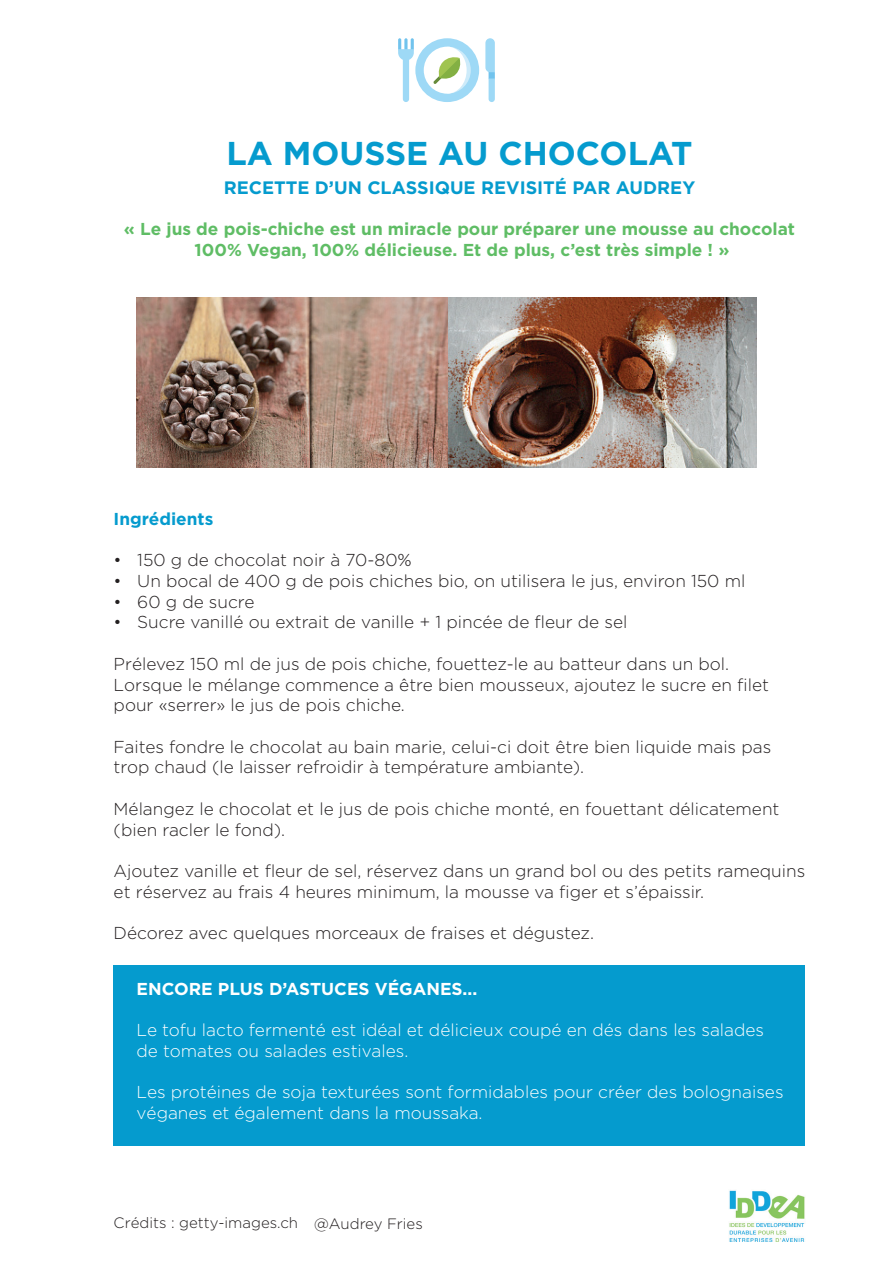
<style>
.page{position:relative;width:893px;height:1263px;background:#fff}
.page>*{position:absolute;margin:0;border:0;box-sizing:border-box;transform-origin:0 0}
.t1{font:700 33px "Gotham";color:#059bce}
.t2{font:700 18px "Gotham";color:#059bce}
.t3{font:300 17.25px/20.7px "Gotham";color:#231f20}
.t4{font:300 17.25px/20.7px "Gotham";color:#fff}
.t5{font:700 17.25px/20.7px "Gotham";color:#5fbd65;text-align:center}
.t6{font:700 17.25px "Gotham";color:#fff}
.t7{font:700 17.25px "Gotham";color:#059bce}
.t8{font:300 15px "Gotham";color:#231f20}
</style>
<div class="page">
<div style="left:114px;top:965px;width:691px;height:181px;background:#059bce"></div>
<div style="left:415px;top:38px;width:64px;height:64px;background:#9ed9f6;border-radius:50%"></div>
<svg style="left:424px;top:47px;width:47px;height:47px"></svg>
<svg style="left:485px;top:38px;width:10px;height:64px"></svg>
<svg style="left:398px;top:38px;width:16px;height:64px"></svg>
<img style="left:137px;top:298px;width:619px;height:170px">
<img style="left:729px;top:1190px;width:76px;height:52px">
<h1 class="t1" style="left:226px;top:131px;width:468px">LA MOUSSE AU CHOCOLAT</h1>
<p class="t2" style="left:224px;top:175px;width:473px">RECETTE D’UN CLASSIQUE REVISITÉ PAR AUDREY</p>
<p class="t5" style="left:124px;top:219px;width:672px">« Le jus de pois-chiche est un miracle pour préparer une mousse au chocolat<br>100% Vegan, 100% délicieuse. Et de plus, c’est très simple ! »</p>
<p class="t7" style="left:114px;top:507px;width:101px">Ingrédients</p>
<p class="t3" style="left:114px;top:550px;width:300px">• 150 g de chocolat noir à 70-80%</p>
<p class="t3" style="left:114px;top:570px;width:633px">• Un bocal de 400 g de pois chiches bio, on utilisera le jus, environ 150 ml</p>
<p class="t3" style="left:114px;top:591px;width:142px">• 60 g de sucre</p>
<p class="t3" style="left:114px;top:612px;width:515px">• Sucre vanillé ou extrait de vanille + 1 pincée de fleur de sel</p>
<p class="t3" style="left:114px;top:653px;width:657px">Prélevez 150 ml de jus de pois chiche, fouettez-le au batteur dans un bol.<br>Lorsque le mélange commence a être bien mousseux, ajoutez le sucre en filet pour «serrer» le jus de pois chiche.</p>
<p class="t3" style="left:114px;top:736px;width:659px">Faites fondre le chocolat au bain marie, celui-ci doit être bien liquide mais pas trop chaud (le laisser refroidir à température ambiante).</p>
<p class="t3" style="left:114px;top:798px;width:667px">Mélangez le chocolat et le jus de pois chiche monté, en fouettant délicatement (bien racler le fond).</p>
<p class="t3" style="left:114px;top:860px;width:693px">Ajoutez vanille et fleur de sel, réservez dans un grand bol ou des petits ramequins et réservez au frais 4 heures minimum, la mousse va figer et s’épaissir.</p>
<p class="t3" style="left:114px;top:922px;width:482px">Décorez avec quelques morceaux de fraises et dégustez.</p>
<p class="t6" style="left:137px;top:977px;width:342px">ENCORE PLUS D’ASTUCES VÉGANES...</p>
<p class="t4" style="left:137px;top:1020px;width:629px">Le tofu lacto fermenté est idéal et délicieux coupé en dés dans les salades de tomates ou salades estivales.</p>
<p class="t4" style="left:137px;top:1082px;width:648px">Les protéines de soja texturées sont formidables pour créer des bolognaises véganes et également dans la moussaka.</p>
<p class="t8" style="left:114px;top:1215px;width:311px">Crédits : getty-images.ch @Audrey Fries</p>
</div>
